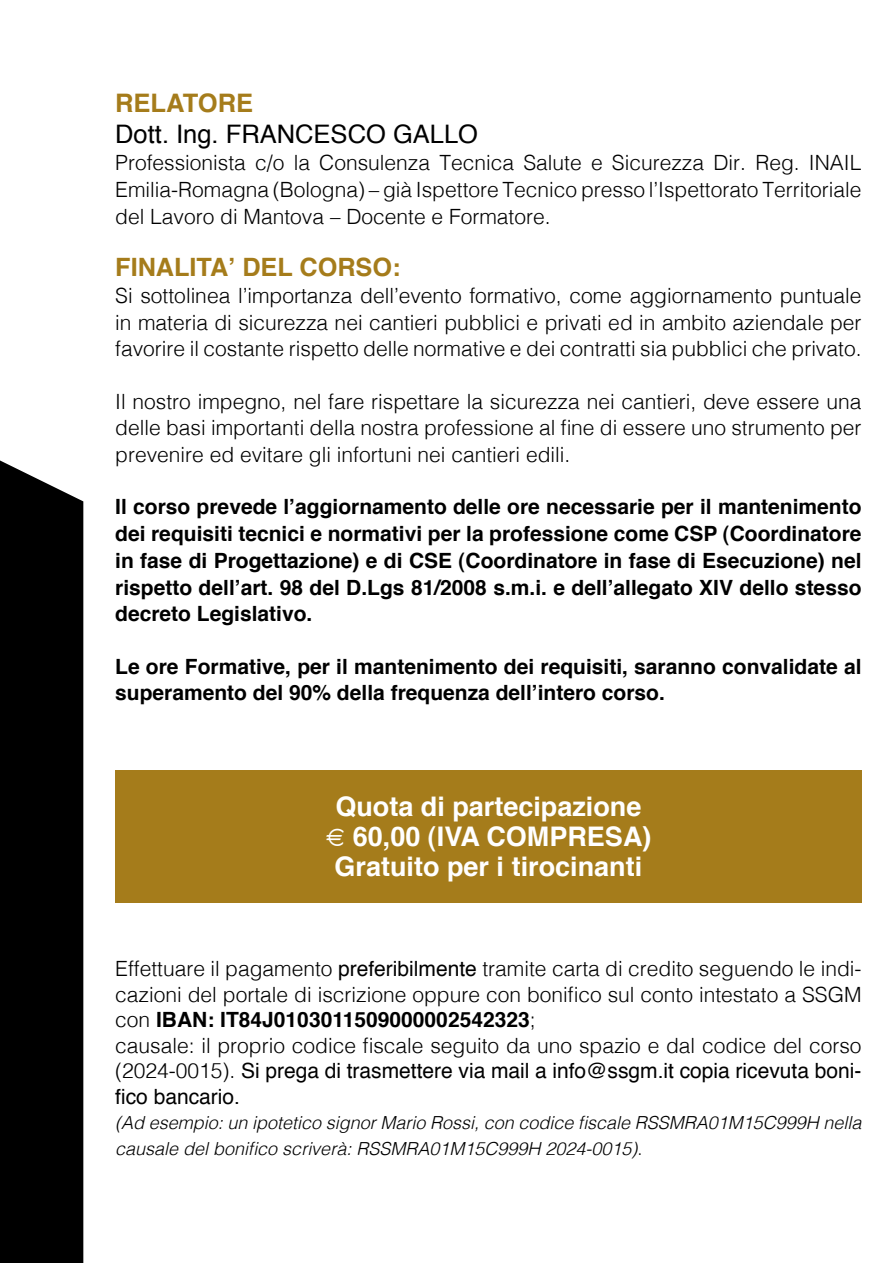
<style>
.page{position:relative;width:893px;height:1263px;background:#fff}
.page>*{position:absolute;margin:0;border:0;box-sizing:border-box;transform-origin:0 0}
.t1{font:700 27px/30px "Helvetica";color:#fff;text-align:center}
.t2{font:25.5px "Helvetica";color:#000}
.t3{font:700 25.5px "Helvetica";color:#a57c1b}
.t4{font:700 25.2px "Helvetica";color:#a57c1b}
.t5{font:300 21px/25.5px "Helvetica";color:#000;text-align:justify}
.t6{font:700 21px/26.7px "Helvetica";color:#000;text-align:justify}
.t7{font:italic 300 18px/25.5px "Helvetica";color:#000}
.s1{font-weight:400}
.s2{font-weight:700}
.s3{font-style:normal}
</style>
<div class="page">
<div style="left:0;top:460px;width:83px;height:803px;background:#000"></div>
<div style="left:115px;top:769px;width:746px;height:133px;background:#a57c1b"></div>
<p class="t3" style="left:115px;top:80px;width:139px">RELATORE</p>
<p class="t2" style="left:115px;top:112px;width:364px">Dott. Ing. FRANCESCO GALLO</p>
<p class="t5" style="left:115px;top:148px;width:748px;line-height:27px">Professionista c/o la Consulenza Tecnica Salute e Sicurezza Dir. Reg. INAIL Emilia-Romagna (Bologna) – già Ispettore Tecnico presso l’Ispettorato Territoriale del Lavoro di Mantova – Docente e Formatore.</p>
<p class="t4" style="left:115px;top:245px;width:287px">FINALITA’ DEL CORSO:</p>
<p class="t5" style="left:115px;top:281px;width:748px;line-height:26.7px">Si sottolinea l’importanza dell’evento formativo, come aggiornamento puntuale in materia di sicurezza nei cantieri pubblici e privati ed in ambito aziendale per favorire il costante rispetto delle normative e dei contratti sia pubblici che privato.</p>
<p class="t5" style="left:115px;top:386px;width:748px;line-height:26.7px">Il nostro impegno, nel fare rispettare la sicurezza nei cantieri, deve essere una delle basi importanti della nostra professione al fine di essere uno strumento per prevenire ed evitare gli infortuni nei cantieri edili.</p>
<p class="t6" style="left:115px;top:492px;width:748px">Il corso prevede l’aggiornamento delle ore necessarie per il mantenimento dei requisiti tecnici e normativi per la professione come CSP (Coordinatore in fase di Progettazione) e di CSE (Coordinatore in fase di Esecuzione) nel rispetto dell’art. 98 del D.Lgs 81/2008 s.m.i. e dell’allegato XIV dello stesso decreto Legislativo.</p>
<p class="t6" style="left:115px;top:652px;width:748px">Le ore Formative, per il mantenimento dei requisiti, saranno convalidate al superamento del 90% della frequenza dell’intero corso.</p>
<p class="t1" style="left:325px;top:790px;width:328px">Quota di partecipazione € 60,00 (IVA COMPRESA)<br>Gratuito per i tirocinanti</p>
<p class="t5" style="left:115px;top:954px;width:748px;text-align:left">Effettuare il pagamento <span class="s1">preferibilmente</span> tramite carta di credito seguendo le indi&shy;cazioni del portale di iscrizione oppure con bonifico sul conto intestato a SSGM con <span class="s2">IBAN: IT84J0103011509000002542323</span>;<br>causale: il proprio codice fiscale seguito da uno spazio e dal codice del corso (2024-0015). <span class="s1">Si prega di trasmettere via mail a info@ssgm.it copia ricevuta boni&shy;fico bancario.</span></p>
<p class="t7" style="left:115px;top:1109px;width:748px">(Ad esempio: un ipotetico signor Mario Rossi, con codice fiscale RSSMRA01M15C999H nella causale del bonifico scriverà: RSSMRA01M15C999H 2024-0015)<span class="s3">.</span></p>
</div>
